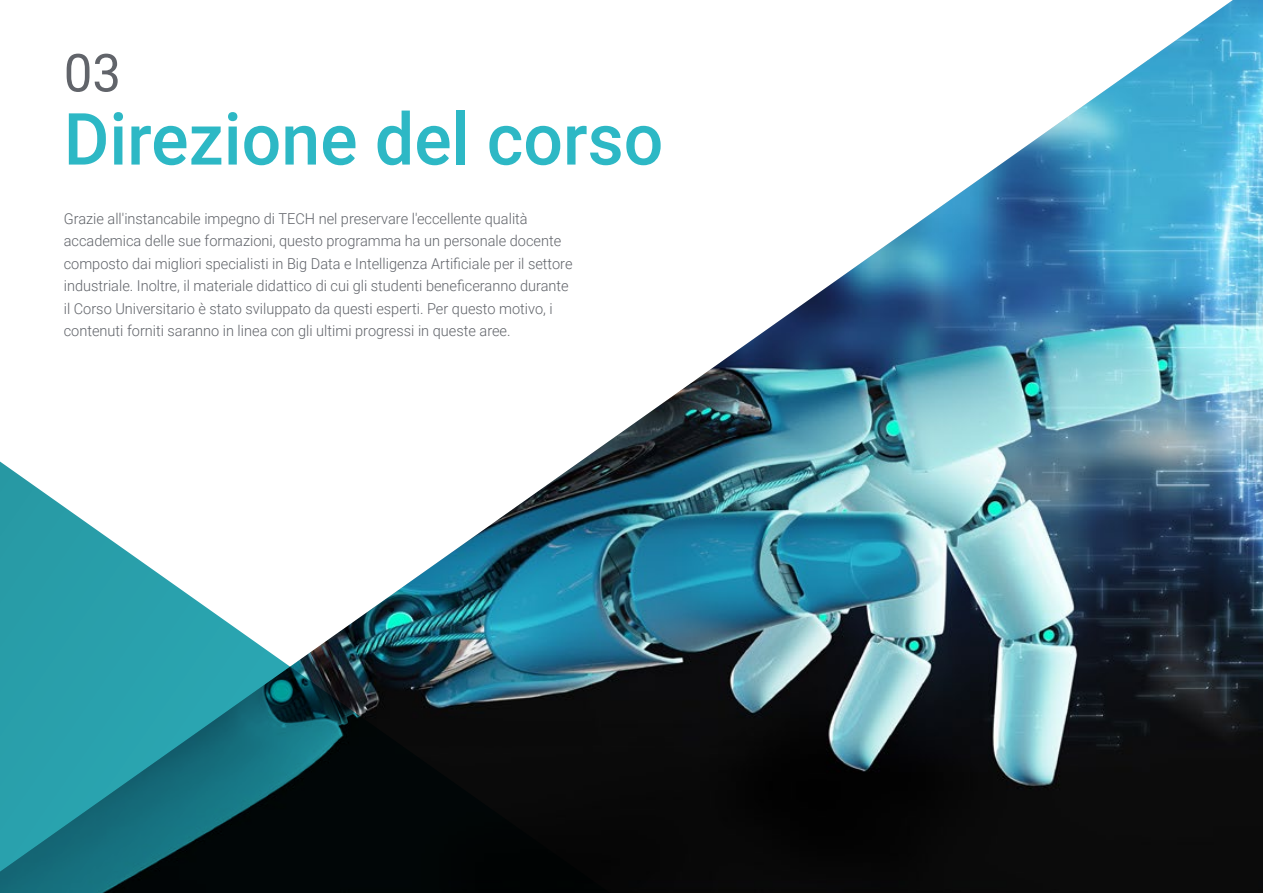
<style>
.page{position:relative;width:1263px;height:893px;background:#fff}
.page>*{position:absolute;margin:0;border:0;box-sizing:border-box;transform-origin:0 0}
.t1{font:500 72px "Roboto";color:#2db8c5}
.t2{font:52.5px "Roboto";color:#61646a}
.t3{font:300 15px/22.5px "Roboto";color:#61646a}
</style>
<div class="page">
<img style="left:602px;top:0;width:661px;height:893px">
<svg style="left:0;top:446px;width:640px;height:447px"></svg>
<h2 class="t2" style="left:64px;top:36px;width:59px">03</h2>
<h1 class="t1" style="left:64px;top:89px;width:601px">Direzione del corso</h1>
<p class="t3" style="left:64px;top:207px;width:510px">Grazie all'instancabile impegno di TECH nel preservare l'eccellente qualità accademica delle sue formazioni, questo programma ha un personale docente composto dai migliori specialisti in Big Data e Intelligenza Artificiale per il settore industriale. Inoltre, il materiale didattico di cui gli studenti beneficeranno durante il Corso Universitario è stato sviluppato da questi esperti. Per questo motivo, i contenuti forniti saranno in linea con gli ultimi progressi in queste aree.</p>
</div>
